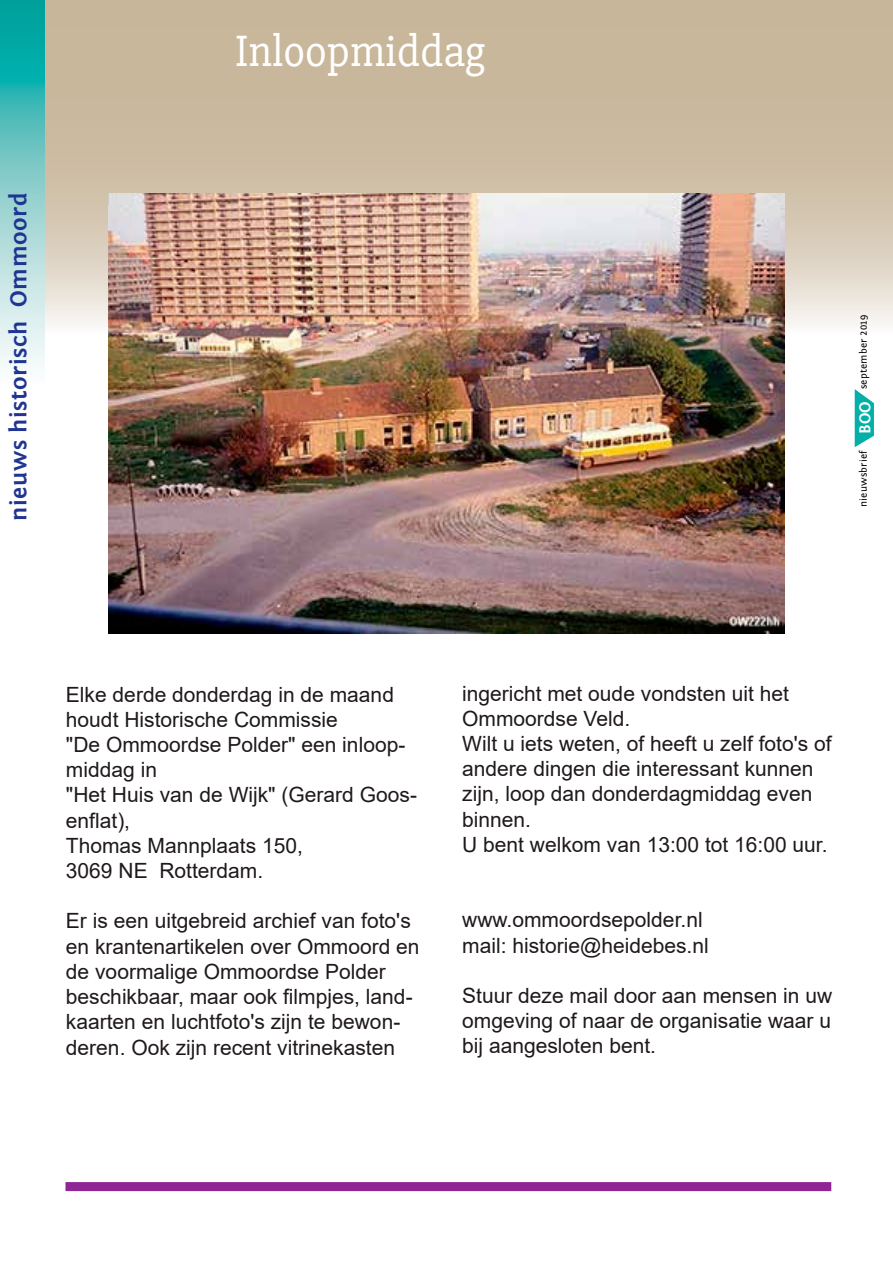
<style>
.page{position:relative;width:893px;height:1263px;background:#fff}
.page>*{position:absolute;margin:0;border:0;box-sizing:border-box;transform-origin:0 0}
.t1{font:45px "Slabo 27 px";color:#fff}
.t2{font:700 24px "Fontin Sans";letter-spacing:.025em;color:#203593}
.t3{font:21px/25.2px "Arial";color:#1f191a}
.t4{font:700 16.5px "Fontin Sans";color:#fff}
.t5{font:10.5px "Fontin Sans";letter-spacing:.02em;color:#000}
</style>
<div class="page">
<svg style="left:2px;top:0;width:891px;height:326px;background:#ccbca3"></svg>
<img style="left:108px;top:194px;width:677px;height:439px">
<div style="left:65px;top:1182px;width:766px;height:9px;background:#902594"></div>
<svg style="left:0;top:1px;width:45px;height:365px;background:#7accca"></svg>
<svg style="left:855px;top:389px;width:19px;height:58px"></svg>
<p class="t2" style="left:6px;top:521px;width:330px;rotate:-90deg">nieuws historisch Ommoord</p>
<h1 class="t1" style="left:235px;top:25px;width:251px">Inloopmiddag</h1>
<p class="t5" style="left:858px;top:389px;width:76px;rotate:-90deg">september 2019</p>
<p class="t4" style="left:856px;top:434px;width:34px;rotate:-90deg">BOO</p>
<p class="t5" style="left:858px;top:507px;width:58px;rotate:-90deg">nieuwsbrief</p>
<p class="t3" style="left:66px;top:681px;width:353px">Elke derde donderdag in de maand houdt Historische Commissie<br>"De Ommoordse Polder" een inloop&shy;middag in<br>"Het Huis van de Wijk" (Gerard Goos&shy;enflat),<br>Thomas Mannplaats 150,<br>3069 NE Rotterdam.</p>
<p class="t3" style="left:66px;top:908px;width:355px">Er is een uitgebreid archief van foto's en krantenartikelen over Ommoord en de voormalige Ommoordse Polder beschikbaar, maar ook filmpjes, land&shy;kaarten en luchtfoto's zijn te bewon&shy;deren. Ook zijn recent vitrinekasten</p>
<p class="t3" style="left:462px;top:680px;width:371px">ingericht met oude vondsten uit het<br>Ommoordse Veld.<br>Wilt u iets weten, of heeft u zelf foto's of andere dingen die interessant kunnen zijn, loop dan donderdagmiddag even binnen.<br>U bent welkom van 13:00 tot 16:00 uur.</p>
<p class="t3" style="left:462px;top:907px;width:248px">www.ommoordsepolder.nl mail: historie@heidebes.nl</p>
<p class="t3" style="left:462px;top:983px;width:371px;text-align:justify">Stuur deze mail door aan mensen in uw omgeving of naar de organisatie waar u bij aangesloten bent.</p>
</div>
